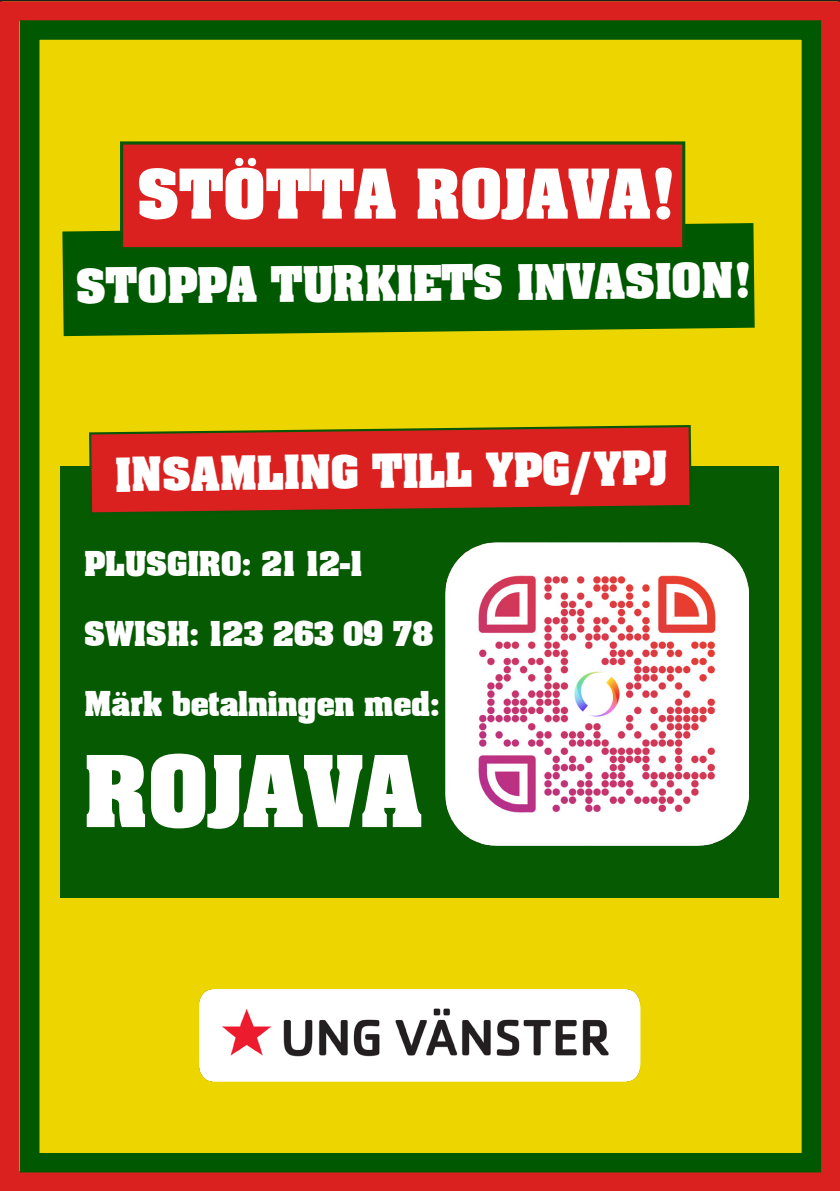
<style>
.page{position:relative;width:840px;height:1191px;background:#fff}
.page>*{position:absolute;margin:0;border:0;box-sizing:border-box;transform-origin:0 0}
.t1{font:700 84px "Aaron";color:#fff}
.t2{font:700 58.4px "Aaron";color:#fff}
.t3{font:700 41.6px "Aaron";color:#fff}
.t4{font:700 40px "Aaron";color:#fff}
.t5{font:700 29.2px "Aaron";color:#fff}
</style>
<div class="page">
<div style="left:1px;top:1px;width:837px;height:1189px;background:#edd500"></div>
<div style="left:62px;top:223px;width:692px;height:113px;background:#005900"></div>
<div style="left:120px;top:141px;width:565px;height:109px;background:#db2120;border:3px solid #095606"></div>
<div style="left:0;top:1px;width:839px;height:1190px;border:19px solid #db2120"></div>
<div style="left:20px;top:20px;width:800px;height:1152px;border:19px solid #005900"></div>
<div style="left:61px;top:466px;width:717px;height:431px;background:#065a02"></div>
<img style="left:445px;top:542px;width:303px;height:303px">
<svg style="left:89px;top:425px;width:603px;height:88px;background:#ca2d1c"></svg>
<img style="left:199px;top:989px;width:441px;height:92px">
<h2 class="t2" style="left:137px;top:144px;width:539px">STÖTTA ROJAVA!</h2>
<h3 class="t3" style="left:76px;top:247px;width:677px">STOPPA TURKIETS INVASION!</h3>
<h3 class="t4" style="left:114px;top:442px;width:553px;rotate:-1deg">INSAMLING TILL YPG/YPJ</h3>
<p class="t5" style="left:84px;top:538px;width:280px">PLUSGIRO: 21 12-1</p>
<p class="t5" style="left:84px;top:608px;width:350px">SWISH: 123 263 09 78</p>
<p class="t5" style="left:84px;top:678px;width:357px">Märk betalningen med:</p>
<h1 class="t1" style="left:84px;top:719px;width:339px">ROJAVA</h1>
</div>
